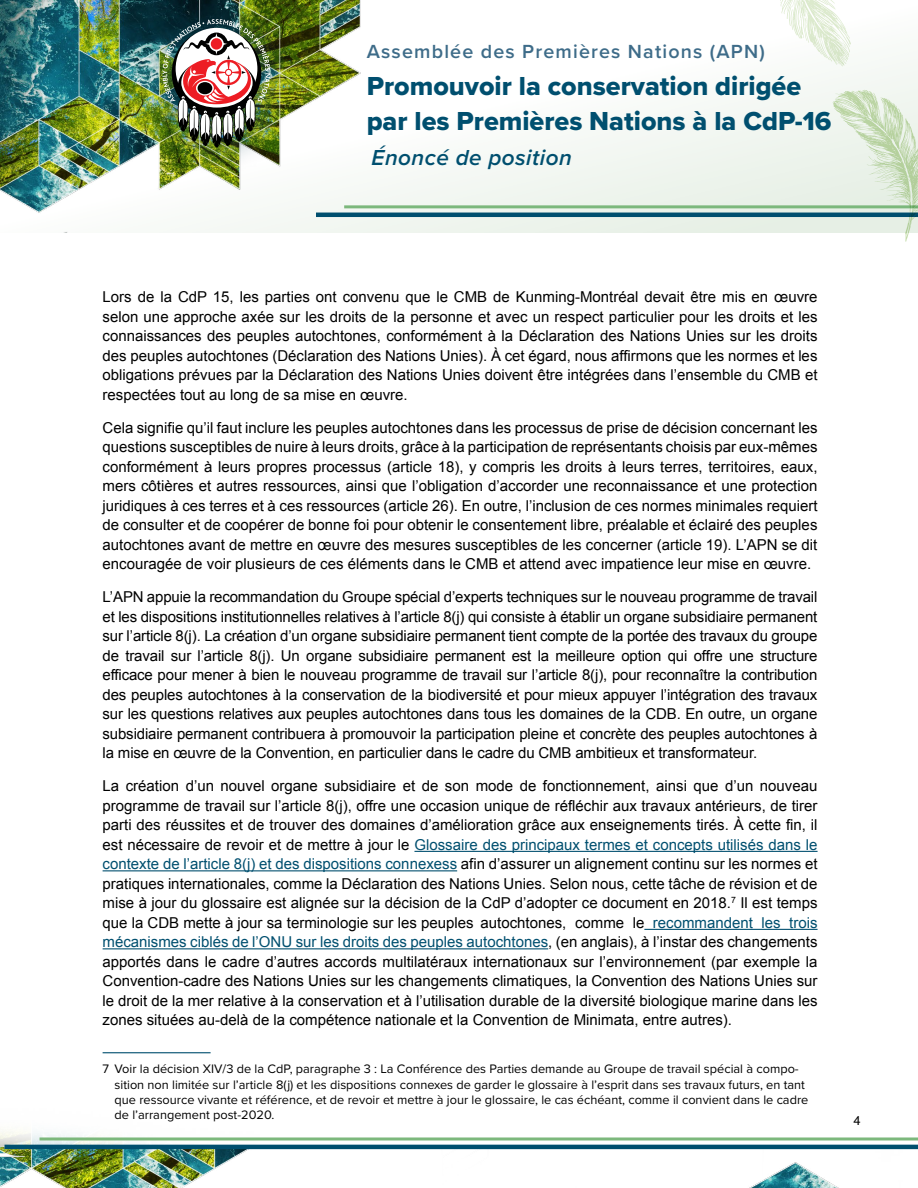
<style>
.page{position:relative;width:918px;height:1188px;background:#fff}
.page>*{position:absolute;margin:0;border:0;box-sizing:border-box;transform-origin:0 0}
.t1{font:27px/34.7px "Proxima Nova Extrabld";color:#004f6f}
.t2{font:italic 600 22.5px "Proxima Nova";letter-spacing:.02em;color:#004f6f}
.t3{font:600 19.65px "Proxima Nova";letter-spacing:.06em;color:#3e6c89}
.t4{font:15px/19.5px "Arial";color:#000;text-align:justify}
.t5{font:13.5px "Bliss 2";color:#000}
.t6{font:12.75px/15.3px "Proxima Nova";color:#000}
.s1{color:#004f6f}
</style>
<div class="page">
<img style="left:0;top:0;width:918px;height:1188px">
<hr style="left:344px;top:205px;width:574px;height:3px;background:#7cb87c">
<hr style="left:316px;top:213px;width:602px;height:4px;background:#004f6f">
<hr style="left:40px;top:1137px;width:878px;height:3px;background:#7cb87c">
<hr style="left:5px;top:1145px;width:913px;height:4px;background:#004f6f">
<div style="left:135px;top:0;width:163px;height:174px;background:#003b4e;opacity:.57"></div>
<img style="left:162px;top:19px;width:108px;height:129px">
<svg style="left:832px;top:89px;width:86px;height:153px"></svg>
<svg style="left:773px;top:0;width:78px;height:67px"></svg>
<hr style="left:414px;top:851px;width:404px;height:1px;background:#004f6f">
<hr style="left:103px;top:870px;width:354px;height:1px;background:#004f6f">
<hr style="left:644px;top:929px;width:174px;height:1px;background:#004f6f">
<hr style="left:103px;top:948px;width:445px;height:1px;background:#004f6f">
<hr style="left:103px;top:1052px;width:108px;height:1px;background:#004f6f">
<h3 class="t3" style="left:367px;top:37px;width:400px">Assemblée des Premières Nations (APN)</h3>
<h1 class="t1" style="left:367px;top:69px;width:466px">Promouvoir la conservation dirigée par les Premières Nations à la CdP-16</h1>
<h2 class="t2" style="left:372px;top:141px;width:202px">Énoncé de position</h2>
<p class="t4" style="left:103px;top:287px;width:716px">Lors de la CdP 15, les parties ont convenu que le CMB de Kunming-Montréal devait être mis en œuvre selon une approche axée sur les droits de la personne et avec un respect particulier pour les droits et les connaissances des peuples autochtones, conformément à la Déclaration des Nations Unies sur les droits des peuples autochtones (Déclaration des Nations Unies). À cet égard, nous affirmons que les normes et les obligations prévues par la Déclaration des Nations Unies doivent être intégrées dans l’ensemble du CMB et respectées tout au long de sa mise en œuvre.</p>
<p class="t4" style="left:103px;top:418px;width:716px">Cela signifie qu’il faut inclure les peuples autochtones dans les processus de prise de décision concernant les questions susceptibles de nuire à leurs droits, grâce à la participation de représentants choisis par eux-mêmes conformément à leurs propres processus (article 18), y compris les droits à leurs terres, territoires, eaux, mers côtières et autres ressources, ainsi que l’obligation d’accorder une reconnaissance et une protection juridiques à ces terres et à ces ressources (article 26). En outre, l’inclusion de ces normes minimales requiert de consulter et de coopérer de bonne foi pour obtenir le consentement libre, préalable et éclairé des peuples autochtones avant de mettre en œuvre des mesures susceptibles de les concerner (article 19). L’APN se dit encouragée de voir plusieurs de ces éléments dans le CMB et attend avec impatience leur mise en œuvre.</p>
<p class="t4" style="left:103px;top:587px;width:716px">L’APN appuie la recommandation du Groupe spécial d’experts techniques sur le nouveau programme de travail et les dispositions institutionnelles relatives à l’article 8(j) qui consiste à établir un organe subsidiaire permanent sur l’article 8(j). La création d’un organe subsidiaire permanent tient compte de la portée des travaux du groupe de travail sur l’article 8(j). Un organe subsidiaire permanent est la meilleure option qui offre une structure efficace pour mener à bien le nouveau programme de travail sur l’article 8(j), pour reconnaître la contribution des peuples autochtones à la conservation de la biodiversité et pour mieux appuyer l’intégration des travaux sur les questions relatives aux peuples autochtones dans tous les domaines de la CDB. En outre, un organe subsidiaire permanent contribuera à promouvoir la participation pleine et concrète des peuples autochtones à la mise en œuvre de la Convention, en particulier dans le cadre du CMB ambitieux et transformateur.</p>
<p class="t4" style="left:103px;top:776px;width:716px">La création d’un nouvel organe subsidiaire et de son mode de fonctionnement, ainsi que d’un nouveau programme de travail sur l’article 8(j), offre une occasion unique de réfléchir aux travaux antérieurs, de tirer parti des réussites et de trouver des domaines d’amélioration grâce aux enseignements tirés. À cette fin, il est nécessaire de revoir et de mettre à jour le <span class="s1">Glossaire des principaux termes et concepts utilisés dans le contexte de l’article 8(j) et des dispositions connexess</span> afin d’assurer un alignement continu sur les normes et pratiques internationales, comme la Déclaration des Nations Unies. Selon nous, cette tâche de révision et de mise à jour du glossaire est alignée sur la décision de la CdP d’adopter ce document en 2018.<sup>7</sup> Il est temps que la CDB mette à jour sa terminologie sur les peuples autochtones, comme le <span class="s1">recommandent les trois mécanismes ciblés de l’ONU sur les droits des peuples autochtones</span>, (en anglais), à l’instar des changements apportés dans le cadre d’autres accords multilatéraux internationaux sur l’environnement (par exemple la Convention-cadre des Nations Unies sur les changements climatiques, la Convention des Nations Unies sur le droit de la mer relative à la conservation et à l’utilisation durable de la diversité biologique marine dans les zones situées au-delà de la compétence nationale et la Convention de Minimata, entre autres).</p>
<p class="t6" style="left:115px;top:1061px;width:695px;text-indent:-12px">7 Voir la décision XIV/3 de la CdP, paragraphe 3 : La Conférence des Parties demande au Groupe de travail spécial à compo&shy;sition non limitée sur l’article 8(j) et les dispositions connexes de garder le glossaire à l’esprit dans ses travaux futurs, en tant que ressource vivante et référence, et de revoir et mettre à jour le glossaire, le cas échéant, comme il convient dans le cadre de l’arrangement post-2020.</p>
<p class="t5" style="left:853px;top:1113px;width:9px">4</p>
</div>
